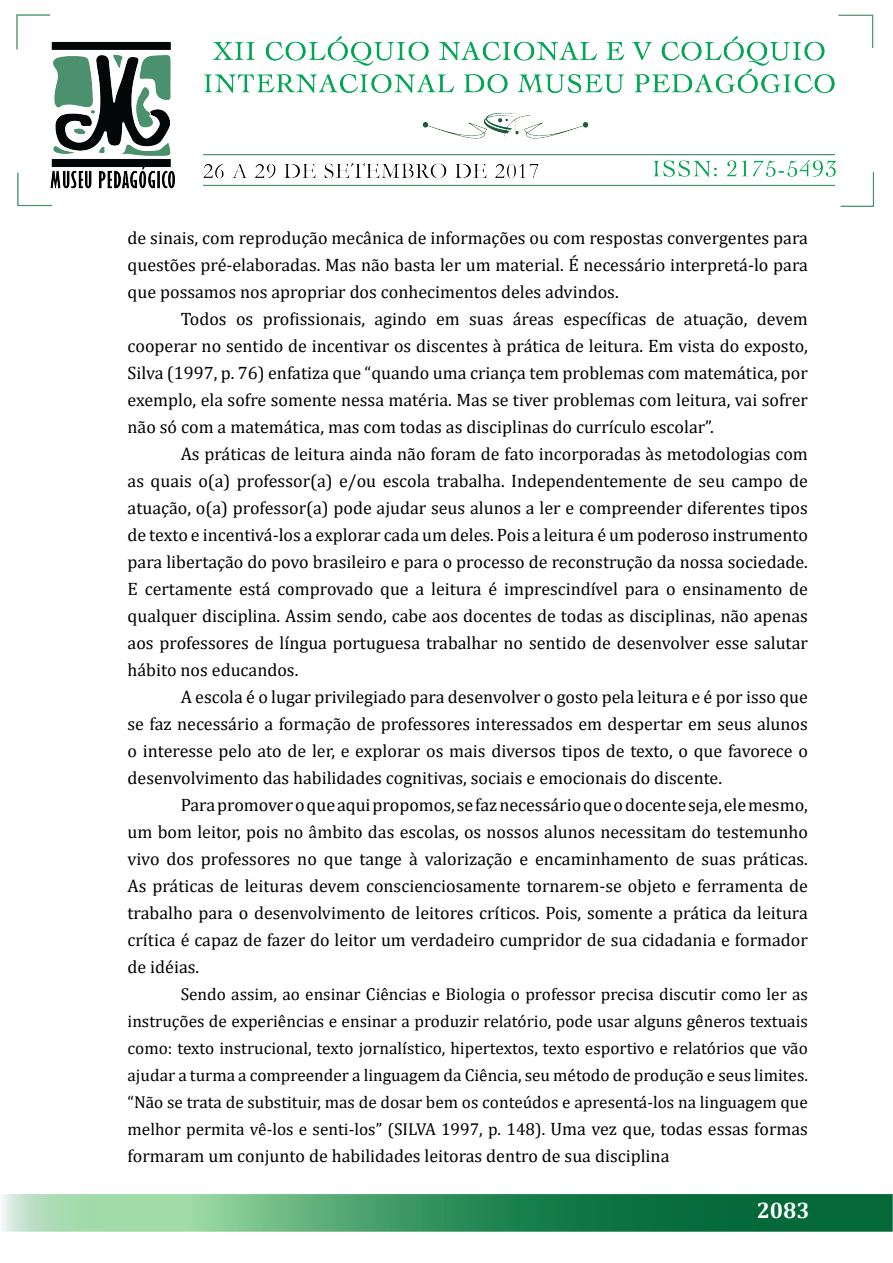
<style>
.page{position:relative;width:893px;height:1263px;background:#fff}
.page>*{position:absolute;margin:0;border:0;box-sizing:border-box;transform-origin:0 0}
.t1{font:700 22.5px "Cambria";color:#fff}
.t2{font:18px/27px "Cambria";color:#000;text-align:justify}
.t3{font:17.25px/27px "Cambria";color:#000;text-align:justify}
.s1{font-size:18px}
</style>
<div class="page">
<img style="left:2px;top:14px;width:890px;height:1218px">
<p class="t2" style="left:128px;top:224px;width:682px">de sinais, com reprodução mecânica de informações ou com respostas convergentes para questões pré-elaboradas. Mas não basta ler um material. É necessário interpretá-lo para que possamos nos apropriar dos conhecimentos deles advindos.</p>
<p class="t2" style="left:128px;top:305px;width:682px;text-indent:53px">Todos os profissionais, agindo em suas áreas específicas de atuação, devem cooperar no sentido de incentivar os discentes à prática de leitura. Em vista do exposto, Silva (1997, p. 76) enfatiza que “quando uma criança tem problemas com matemática, por exemplo, ela sofre somente nessa matéria. Mas se tiver problemas com leitura, vai sofrer não só com a matemática, mas com todas as disciplinas do currículo escolar”.</p>
<p class="t2" style="left:128px;top:440px;width:682px;text-indent:53px">As práticas de leitura ainda não foram de fato incorporadas às metodologias com as quais o(a) professor(a) e/ou escola trabalha. Independentemente de seu campo de atuação, o(a) professor(a) pode ajudar seus alunos a ler e compreender diferentes tipos de texto e incentivá-los a explorar cada um deles. Pois a leitura é um poderoso instrumento para libertação do povo brasileiro e para o processo de reconstrução da nossa sociedade.<br>E certamente está comprovado que a leitura é imprescindível para o ensinamento de qualquer disciplina. Assim sendo, cabe aos docentes de todas as disciplinas, não apenas aos professores de língua portuguesa trabalhar no sentido de desenvolver esse salutar hábito nos educandos.</p>
<p class="t2" style="left:128px;top:683px;width:682px;text-indent:53px">A escola é o lugar privilegiado para desenvolver o gosto pela leitura e é por isso que se faz necessário a formação de professores interessados em despertar em seus alunos o interesse pelo ato de ler, e explorar os mais diversos tipos de texto, o que favorece o desenvolvimento das habilidades cognitivas, sociais e emocionais do discente.</p>
<p class="t2" style="left:128px;top:791px;width:682px;text-indent:53px">Para promover o que aqui propomos, se faz necessário que o docente seja, ele mesmo, um bom leitor, pois no âmbito das escolas, os nossos alunos necessitam do testemunho vivo dos professores no que tange à valorização e encaminhamento de suas práticas.<br>As práticas de leituras devem conscienciosamente tornarem-se objeto e ferramenta de trabalho para o desenvolvimento de leitores críticos. Pois, somente a prática da leitura crítica é capaz de fazer do leitor um verdadeiro cumpridor de sua cidadania e formador de idéias.</p>
<p class="t3" style="left:128px;top:980px;width:682px;text-indent:53px">Sendo assim, ao ensinar Ciências e Biologia o professor precisa discutir como ler as instruções de experiências e ensinar a produzir relatório, pode usar alguns gêneros textuais como: texto instrucional, texto jornalístico, hipertextos, texto esportivo e relatórios que vão ajudar a turma a compreender a linguagem da Ciência, seu método de produção e seus limites. “Não se trata de substituir, mas de dosar bem os conteúdos e apresentá-los na linguagem que melhor permita vê-los e senti-los” (SILVA 1997, p. 148). <span class="s1">Uma vez que, todas essas formas</span></p>
<p class="t2" style="left:128px;top:1142px;width:543px">formaram um conjunto de habilidades leitoras dentro de sua disciplina</p>
<p class="t1" style="left:757px;top:1195px;width:55px">2083</p>
</div>
